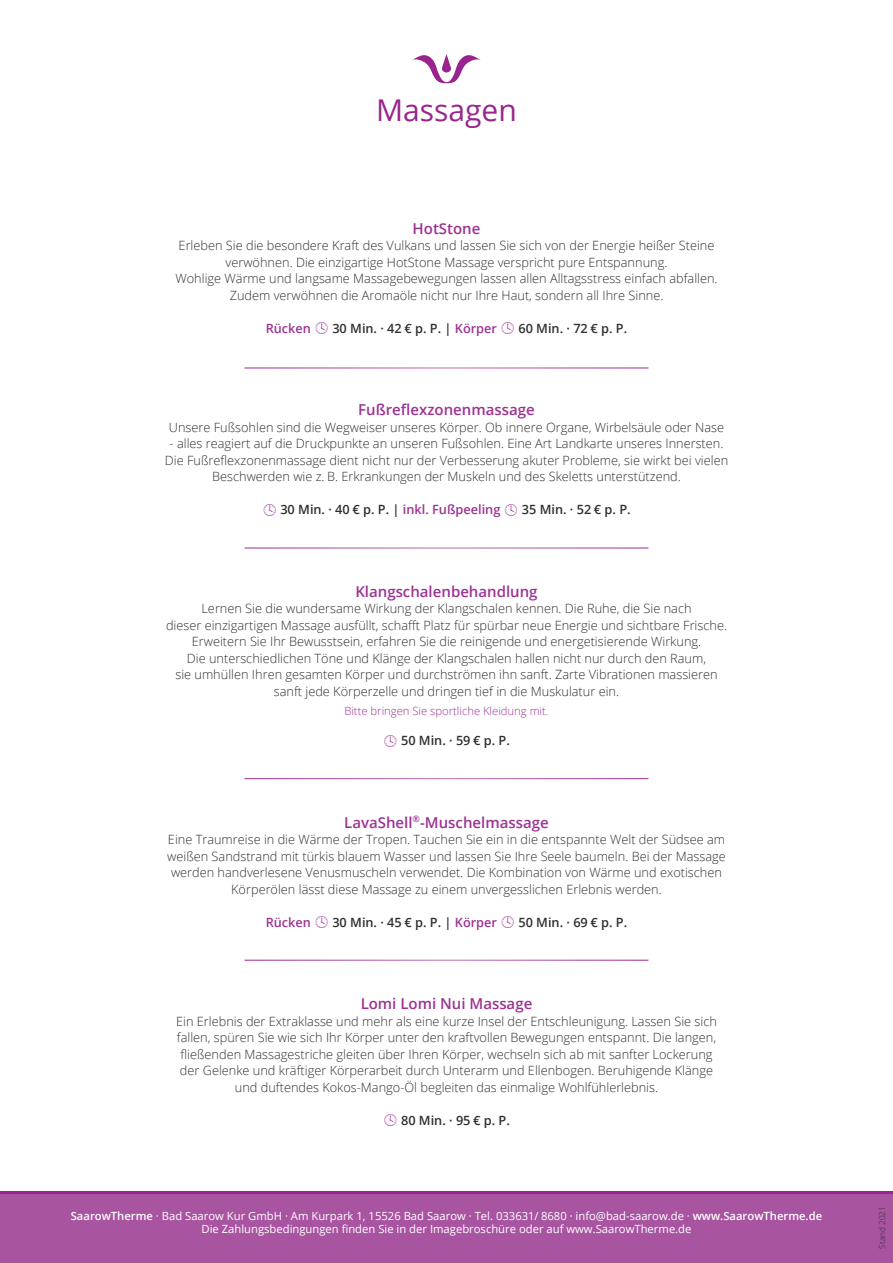
<style>
.page{position:relative;width:893px;height:1263px;background:#fff}
.page>*{position:absolute;margin:0;border:0;box-sizing:border-box;transform-origin:0 0}
.t1{font:30px "Open Sans";color:#99248e}
.t2{font:600 15px "Open Sans";color:#9d3293}
.t3{font:300 12.75px/16.5px "Open Sans";color:#312f30;text-align:center}
.t4{font:600 12.75px "Open Sans";color:#312f30}
.t5{font:600 12.75px "Open Sans";color:#9d3293}
.t6{font:11.25px/13.5px "Open Sans";color:#fff;text-align:center}
.t7{font:300 11.25px "Open Sans";color:#9d3293}
.t8{font:300 8.25px "Open Sans";color:#312f30}
.s1{color:#9d3293}
.s2{font-weight:600}
</style>
<div class="page">
<div style="left:0;top:1191px;width:893px;height:72px;background:#a854a1"></div>
<svg style="left:412px;top:54px;width:69px;height:29px"></svg>
<hr style="left:0;top:1191px;width:893px;height:3px;background:#99248e">
<h1 class="t1" style="left:376px;top:90px;width:142px">Massagen</h1>
<p class="t2" style="left:413px;top:218px;width:69px">HotStone</p>
<p class="t3" style="left:175px;top:237px;width:544px">Erleben Sie die besondere Kraft des Vulkans und lassen Sie sich von der Energie heißer Steine verwöhnen. Die einzigartige HotStone Massage verspricht pure Entspannung.<br>Wohlige Wärme und langsame Massagebewegungen lassen allen Alltagsstress einfach abfallen.<br>Zudem verwöhnen die Aromaöle nicht nur Ihre Haut, sondern all Ihre Sinne.</p>
<p class="t5" style="left:266px;top:319px;width:47px">Rücken</p>
<p class="t4" style="left:332px;top:319px;width:166px">30 Min. · 42 € p. P. | <span class="s1">Körper</span></p>
<p class="t4" style="left:518px;top:319px;width:110px">60 Min. · 72 € p. P.</p>
<p class="t2" style="left:358px;top:399px;width:178px">Fußreflexzonenmassage</p>
<p class="t3" style="left:169px;top:418px;width:557px">Unsere Fußsohlen sind die Wegweiser unseres Körper. Ob innere Organe, Wirbelsäule oder Nase</p>
<p class="t3" style="left:165px;top:435px;width:565px">- alles reagiert auf die Druckpunkte an unseren Fußsohlen. Eine Art Landkarte unseres Innersten.<br>Die Fußreflexzonenmassage dient nicht nur der Verbesserung akuter Probleme, sie wirkt bei vielen<br>Beschwerden wie z. B. Erkrankungen der Muskeln und des Skeletts unterstützend.</p>
<p class="t4" style="left:280px;top:501px;width:222px">30 Min. · 40 € p. P. | <span class="s1">inkl. Fußpeeling</span></p>
<p class="t4" style="left:522px;top:501px;width:110px">35 Min. · 52 € p. P.</p>
<p class="t2" style="left:355px;top:581px;width:184px">Klangschalenbehandlung</p>
<p class="t3" style="left:166px;top:600px;width:563px">Lernen Sie die wundersame Wirkung der Klangschalen kennen. Die Ruhe, die Sie nach<br>dieser einzigartigen Massage ausfüllt, schafft Platz für spürbar neue Energie und sichtbare Frische.<br>Erweitern Sie Ihr Bewusstsein, erfahren Sie die reinigende und energetisierende Wirkung.<br>Die unterschiedlichen Töne und Klänge der Klangschalen hallen nicht nur durch den Raum,<br>sie umhüllen Ihren gesamten Körper und durchströmen ihn sanft. Zarte Vibrationen massieren sanft jede Körperzelle und dringen tief in die Muskulatur ein.</p>
<p class="t7" style="left:344px;top:703px;width:206px">Bitte bringen Sie sportliche Kleidung mit.</p>
<p class="t4" style="left:401px;top:732px;width:110px">50 Min. · 59 € p. P.</p>
<p class="t2" style="left:344px;top:812px;width:206px">LavaShell<sup>®</sup>-Muschelmassage</p>
<p class="t3" style="left:167px;top:831px;width:560px">Eine Traumreise in die Wärme der Tropen. Tauchen Sie ein in die entspannte Welt der Südsee am weißen Sandstrand mit türkis blauem Wasser und lassen Sie Ihre Seele baumeln. Bei der Massage werden handverlesene Venusmuscheln verwendet. Die Kombination von Wärme und exotischen Körperölen lässt diese Massage zu einem unvergesslichen Erlebnis werden.</p>
<p class="t5" style="left:266px;top:913px;width:47px">Rücken</p>
<p class="t4" style="left:332px;top:913px;width:166px">30 Min. · 45 € p. P. | <span class="s1">Körper</span></p>
<p class="t4" style="left:518px;top:913px;width:110px">50 Min. · 69 € p. P.</p>
<p class="t2" style="left:361px;top:993px;width:173px">Lomi Lomi Nui Massage</p>
<p class="t3" style="left:176px;top:1012px;width:542px">Ein Erlebnis der Extraklasse und mehr als eine kurze Insel der Entschleunigung. Lassen Sie sich fallen, spüren Sie wie sich Ihr Körper unter den kraftvollen Bewegungen entspannt. Die langen, fließenden Massagestriche gleiten über Ihren Körper, wechseln sich ab mit sanfter Lockerung der Gelenke und kräftiger Körperarbeit durch Unterarm und Ellenbogen. Beruhigende Klänge und duftendes Kokos-Mango-Öl begleiten das einmalige Wohlfühlerlebnis.</p>
<p class="t4" style="left:401px;top:1111px;width:110px">80 Min. · 95 € p. P.</p>
<p class="t6" style="left:71px;top:1208px;width:753px"><span class="s2">SaarowTherme</span> · Bad Saarow Kur GmbH · Am Kurpark 1, 15526 Bad Saarow · Tel. 033631/ 8680 · info@bad-saarow.de · <span class="s2">www.SaarowTherme.de<br></span>Die Zahlungsbedingungen finden Sie in der Imagebroschüre oder auf www.SaarowTherme.de</p>
<p class="t8" style="left:876px;top:1248px;width:44px;rotate:-90deg">Stand 2021</p>
</div>
